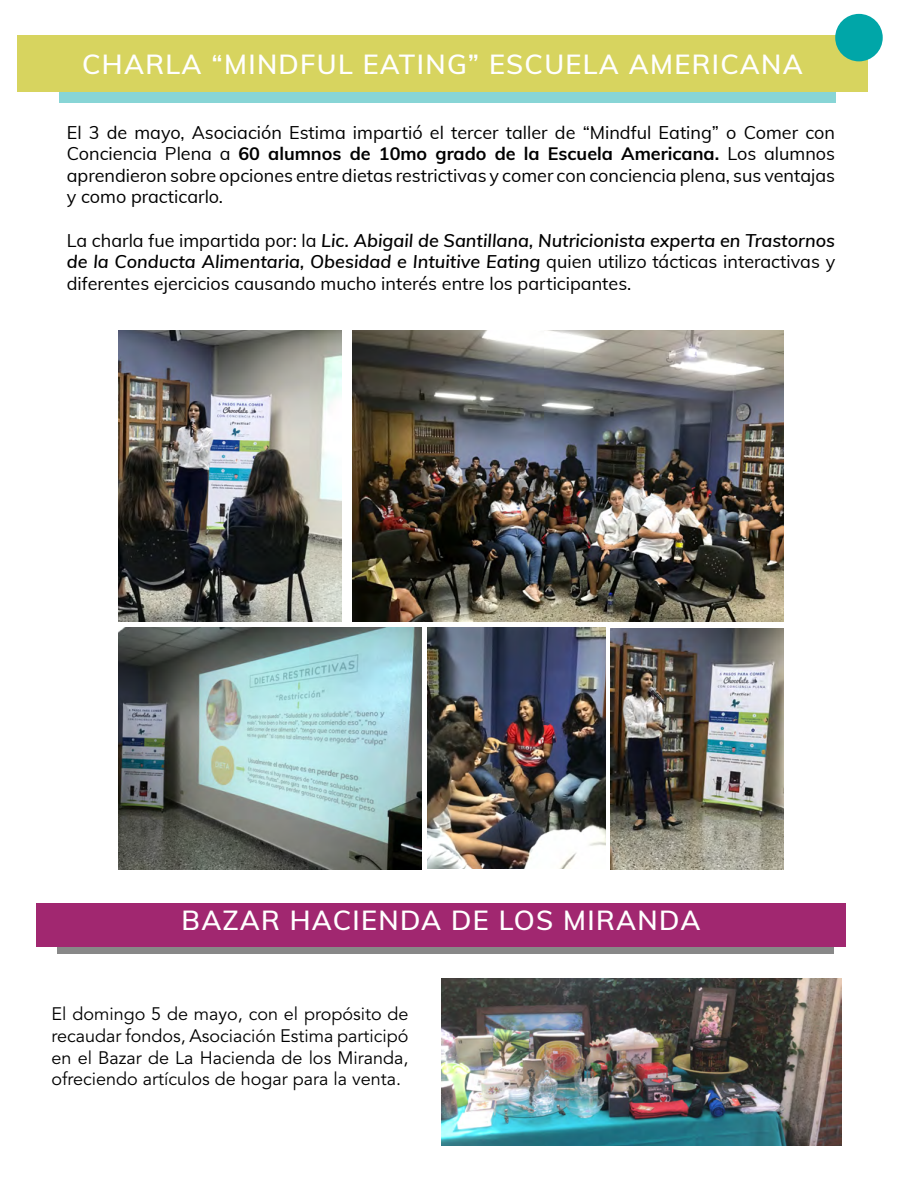
<style>
.page{position:relative;width:900px;height:1200px;background:#fff}
.page>*{position:absolute;margin:0;border:0;box-sizing:border-box;transform-origin:0 0}
.t1{font:600 27px "Muli";letter-spacing:.05em;color:#fff}
.t2{font:18px/21.6px "Muli";color:#000;text-align:justify}
.t3{font:18px/21.6px "Avenir LT Std";color:#000;text-align:justify}
.s1{font-weight:700}
.s2{font-weight:600;font-style:italic}
</style>
<div class="page">
<img style="left:119px;top:330px;width:222px;height:291px">
<img style="left:352px;top:330px;width:431px;height:291px">
<img style="left:119px;top:628px;width:302px;height:241px">
<img style="left:427px;top:627px;width:179px;height:242px">
<img style="left:611px;top:628px;width:172px;height:242px">
<div style="left:59px;top:79px;width:776px;height:24px;background:#88d5d6"></div>
<div style="left:17px;top:35px;width:851px;height:57px;background:#d7d45f"></div>
<div style="left:835px;top:14px;width:48px;height:47px;background:#00a6a8;border-radius:50%"></div>
<div style="left:58px;top:930px;width:776px;height:24px;background:#888"></div>
<div style="left:36px;top:903px;width:810px;height:44px;background:#a12770"></div>
<img style="left:442px;top:978px;width:399px;height:168px">
<h1 class="t1" style="left:82px;top:44px;width:722px">CHARLA “MINDFUL EATING” ESCUELA AMERICANA</h1>
<p class="t2" style="left:67px;top:121px;width:770px">El 3 de mayo, Asociación Estima impartió el tercer taller de “Mindful Eating” o Comer con Conciencia Plena a <span class="s1">60 alumnos de 10mo grado de la Escuela Americana.</span> Los alumnos aprendieron sobre opciones entre dietas restrictivas y comer con conciencia plena, sus ventajas y como practicarlo.</p>
<p class="t2" style="left:67px;top:229px;width:770px">La charla fue impartida por: la <span class="s2">Lic. Abigail de Santillana, Nutricionista experta en Trastornos de la Conducta Alimentaria, Obesidad e Intuitive Eating</span> quien utilizo tácticas interactivas y diferentes ejercicios causando mucho interés entre los participantes.</p>
<h1 class="t1" style="left:182px;top:901px;width:520px">BAZAR HACIENDA DE LOS MIRANDA</h1>
<p class="t3" style="left:52px;top:1004px;width:359px">El domingo 5 de mayo, con el propósito de recaudar fondos, Asociación Estima participó en el Bazar de La Hacienda de los Miranda, ofreciendo artículos de hogar para la venta.</p>
</div>
